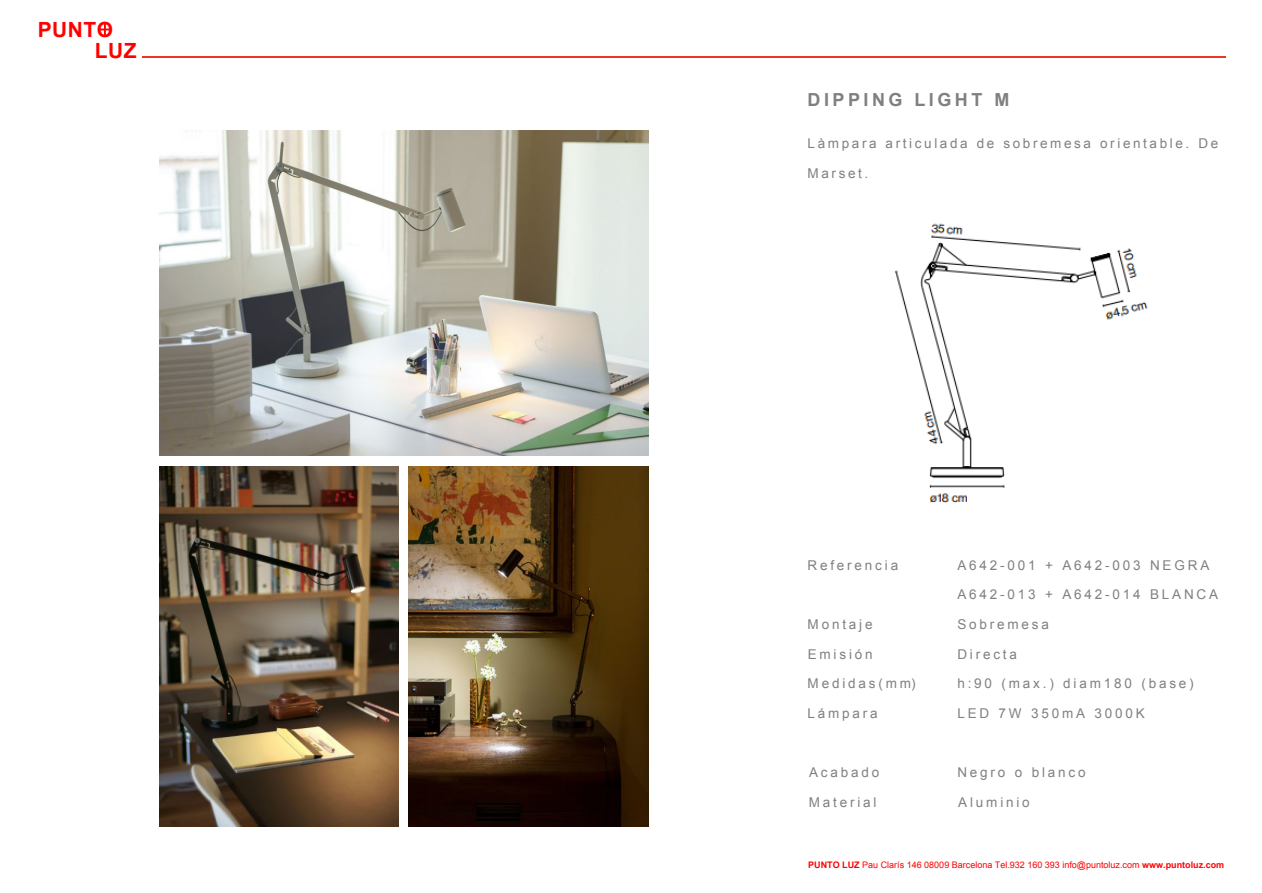
<style>
.page{position:relative;width:1262px;height:893px;background:#fff}
.page>*{position:absolute;margin:0;border:0;box-sizing:border-box;transform-origin:0 0}
.t1{font:700 20.85px/21px "Arial";letter-spacing:.025em;color:#f00}
.t2{font:700 18px "Arial";letter-spacing:.195em;color:#808080}
.t3{font:13.5px/29.5px "Arial";letter-spacing:.21em;color:#808080}
.t4{font:9px "Arial";color:#f00}
.s1{font-weight:700}
</style>
<div class="page">
<svg style="left:99px;top:23px;width:12px;height:13px"></svg>
<hr style="left:142px;top:56px;width:1083px;height:2px;background:#ee3424">
<img style="left:159px;top:466px;width:239px;height:360px">
<img style="left:159px;top:131px;width:490px;height:325px">
<img style="left:894px;top:223px;width:254px;height:280px">
<img style="left:409px;top:466px;width:240px;height:360px">
<h1 class="t1" style="left:95px;top:20px;width:43px;text-indent:-57px">PUNTO<br>LUZ</h1>
<h2 class="t2" style="left:807px;top:88px;width:203px">DIPPING LIGHT M</h2>
<p class="t3" style="left:807px;top:129px;width:412px">Làmpara articulada de sobremesa orientable. De</p>
<p class="t3" style="left:807px;top:159px;width:62px">Marset.</p>
<p class="t3" style="left:807px;top:550px;width:92px">Referencia</p>
<p class="t3" style="left:807px;top:610px;width:109px">Montaje<br>Emisión<br>Medidas(mm)</p>
<p class="t3" style="left:807px;top:698px;width:72px">Lámpara</p>
<p class="t3" style="left:808px;top:758px;width:72px">Acabado<br>Material</p>
<p class="t3" style="left:957px;top:550px;width:262px;line-height:29.1px">A642-001 + A642-003 NEGRA<br>A642-013 + A642-014 BLANCA</p>
<p class="t3" style="left:957px;top:610px;width:238px">Sobremesa<br>Directa<br>h:90 (max.) diam180 (base)<br>LED 7W 350mA 3000K</p>
<p class="t3" style="left:957px;top:757px;width:130px">Negro o blanco<br>Aluminio</p>
<p class="t4" style="left:808px;top:858px;width:417px"><span class="s1">PUNTO LUZ</span> Pau Clarís 146 08009 Barcelona Tel.932 160 393 info@puntoluz.com <span class="s1">www.puntoluz.com</span></p>
</div>
